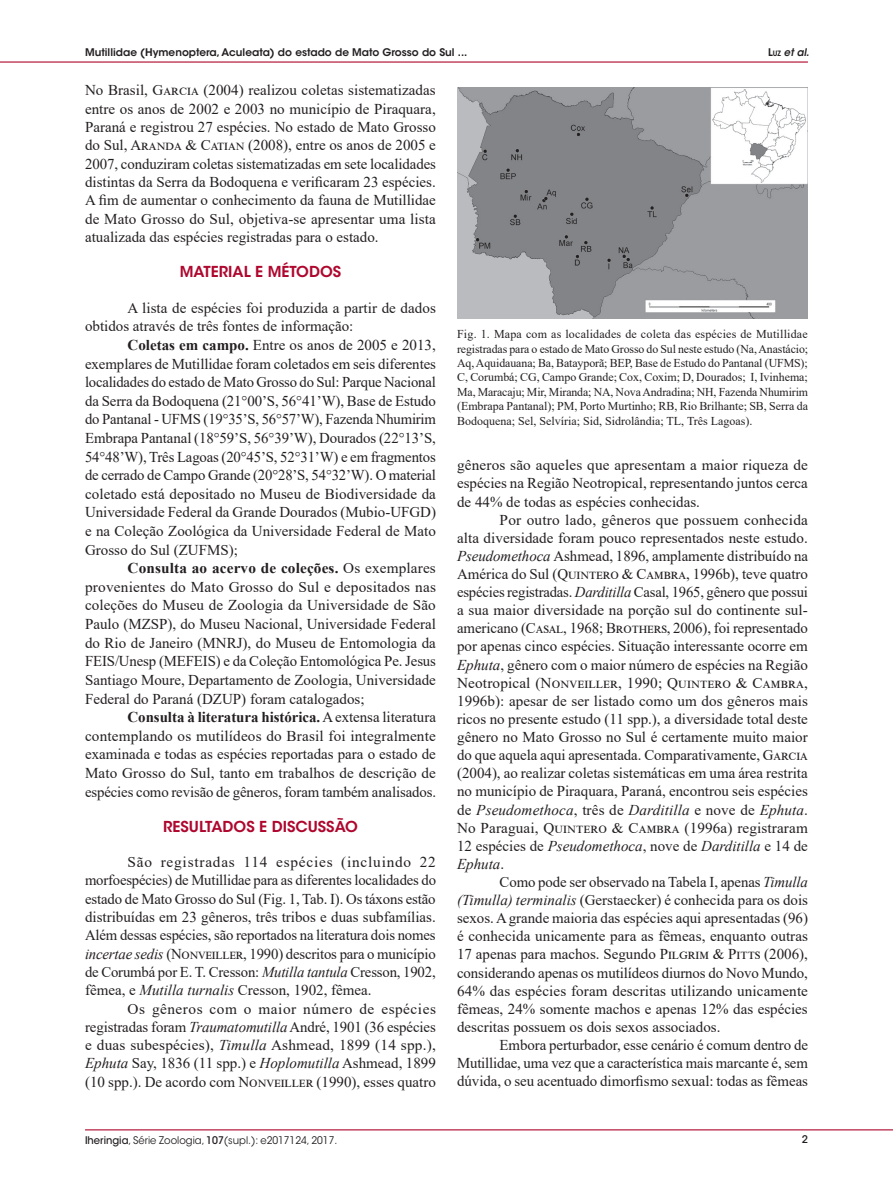
<style>
.page{position:relative;width:893px;height:1191px;background:#fff}
.page>*{position:absolute;margin:0;border:0;box-sizing:border-box;transform-origin:0 0}
.t1{font:15px/18.1px "Times New Roman";color:#231f20;text-align:justify}
.t2{font:600 15px "ITC Avant Garde Std";color:#af072e}
.t3{font:12px/14.4px "Times New Roman";color:#231f20;text-align:justify}
.t4{font:600 10.5px "ITC Avant Garde Std";color:#231f20}
.t5{font:10.5px "ITC Avant Garde Std";color:#231f20;scale:.95 1}
.t6{font:italic 600 10.5px "ITC Avant Garde Std";color:#231f20;scale:.95 1}
.t7{font:500 10.5px "ITC Avant Garde Std";color:#231f20}
.s1{font-style:normal}
.s2{font-style:normal;font-size:7.35px}
.s3{font-weight:700}
.s4{font-style:italic}
.s5{font-weight:500}
</style>
<div class="page">
<hr style="left:0;top:61px;width:808px;height:2px;background:#af072e">
<hr style="left:85px;top:1129px;width:808px;height:1px;background:#af072e">
<img style="left:457px;top:87px;width:351px;height:231px">
<p class="t4" style="left:85px;top:45px;width:384px">Mutillidae (Hymenoptera, Aculeata) do estado de Mato Grosso do Sul ...</p>
<p class="t6" style="left:768px;top:45px;width:45px"><span class="s1">L</span><span class="s2">uz</span> et al.</p>
<p class="t1" style="left:85px;top:81px;width:352px">No Brasil, Garcia (2004) realizou coletas sistematizadas entre os anos de 2002 e 2003 no município de Piraquara, Paraná e registrou 27 espécies. No estado de Mato Grosso do Sul, Aranda &amp; Catian (2008), entre os anos de 2005 e 2007, conduziram coletas sistematizadas em sete localidades distintas da Serra da Bodoquena e verificaram 23 espécies.<br>A fim de aumentar o conhecimento da fauna de Mutillidae de Mato Grosso do Sul, objetiva-se apresentar uma lista atualizada das espécies registradas para o estado.</p>
<p class="t2" style="left:180px;top:262px;width:163px">MATERIAL E MÉTODOS</p>
<p class="t1" style="left:85px;top:298px;width:352px;line-height:18.6px;text-indent:43px">A lista de espécies foi produzida a partir de dados obtidos através de três fontes de informação:</p>
<p class="t1" style="left:85px;top:335px;width:352px;line-height:18.6px;text-indent:43px"><span class="s3">Coletas em campo.</span> Entre os anos de 2005 e 2013, exemplares de Mutillidae foram coletados em seis diferentes localidades do estado de Mato Grosso do Sul: Parque Nacional da Serra da Bodoquena (21°00’S, 56°41’W), Base de Estudo do Pantanal - UFMS (19°35’S, 56°57’W), Fazenda Nhumirim Embrapa Pantanal (18°59’S, 56°39’W), Dourados (22°13’S, 54°48’W), Três Lagoas (20°45’S, 52°31’W) e em fragmentos de cerrado de Campo Grande (20°28’S, 54°32’W). O material coletado está depositado no Museu de Biodiversidade da Universidade Federal da Grande Dourados (Mubio-UFGD) e na Coleção Zoológica da Universidade Federal de Mato Grosso do Sul (ZUFMS);</p>
<p class="t1" style="left:85px;top:558px;width:352px;line-height:18.6px;text-indent:43px"><span class="s3">Consulta ao acervo de coleções.</span> Os exemplares provenientes do Mato Grosso do Sul e depositados nas coleções do Museu de Zoologia da Universidade de São Paulo (MZSP), do Museu Nacional, Universidade Federal do Rio de Janeiro (MNRJ), do Museu de Entomologia da FEIS/Unesp (MEFEIS) e da Coleção Entomológica Pe. Jesus Santiago Moure, Departamento de Zoologia, Universidade Federal do Paraná (DZUP) foram catalogados;</p>
<p class="t1" style="left:85px;top:707px;width:352px;line-height:18.6px;text-indent:43px"><span class="s3">Consulta à literatura histórica.</span> A extensa literatura contemplando os mutilídeos do Brasil foi integralmente examinada e todas as espécies reportadas para o estado de Mato Grosso do Sul, tanto em trabalhos de descrição de espécies como revisão de gêneros, foram também analisados.</p>
<p class="t2" style="left:163px;top:817px;width:196px">RESULTADOS E DISCUSSÃO</p>
<p class="t1" style="left:85px;top:852px;width:352px;text-indent:43px">São registradas 114 espécies (incluindo 22 morfoespécies) de Mutillidae para as diferentes localidades do estado de Mato Grosso do Sul (Fig. 1, Tab. I). Os táxons estão distribuídas em 23 gêneros, três tribos e duas subfamílias.<br>Além dessas espécies, são reportados na literatura dois nomes <span class="s4">incertae sedis</span> (Nonveiller, 1990) descritos para o município de Corumbá por E. T. Cresson: <span class="s4">Mutilla tantula</span> Cresson, 1902, fêmea, e <span class="s4">Mutilla turnalis</span> Cresson, 1902, fêmea.</p>
<p class="t1" style="left:85px;top:999px;width:352px;text-indent:43px">Os gêneros com o maior número de espécies registradas foram <span class="s4">Traumatomutilla</span> André, 1901 (36 espécies e duas subespécies), <span class="s4">Timulla</span> Ashmead, 1899 (14 spp.), <span class="s4">Ephuta</span> Say, 1836 (11 spp.) e <span class="s4">Hoplomutilla</span> Ashmead, 1899 (10 spp.). De acordo com Nonveiller (1990), esses quatro</p>
<p class="t3" style="left:457px;top:326px;width:352px">Fig. 1. Mapa com as localidades de coleta das espécies de Mutillidae registradas para o estado de Mato Grosso do Sul neste estudo (Na, Anastácio; Aq, Aquidauana; Ba, Batayporã; BEP, Base de Estudo do Pantanal (UFMS); C, Corumbá; CG, Campo Grande; Cox, Coxim; D, Dourados; I, Ivinhema; Ma, Maracaju; Mir, Miranda; NA, Nova Andradina; NH, Fazenda Nhumirim (Embrapa Pantanal); PM, Porto Murtinho; RB, Rio Brilhante; SB, Serra da Bodoquena; Sel, Selvíria; Sid, Sidrolândia; TL, Três Lagoas).</p>
<p class="t1" style="left:457px;top:456px;width:352px">gêneros são aqueles que apresentam a maior riqueza de espécies na Região Neotropical, representando juntos cerca de 44% de todas as espécies conhecidas.</p>
<p class="t1" style="left:457px;top:510px;width:352px;text-indent:43px">Por outro lado, gêneros que possuem conhecida alta diversidade foram pouco representados neste estudo.<br><span class="s4">Pseudomethoca</span> Ashmead, 1896, amplamente distribuído na América do Sul (Quintero &amp; Cambra, 1996b), teve quatro espécies registradas. <span class="s4">Darditilla</span> Casal, 1965, gênero que possui a sua maior diversidade na porção sul do continente sul&shy;americano (Casal, 1968; Brothers, 2006), foi representado por apenas cinco espécies. Situação interessante ocorre em <span class="s4">Ephuta</span>, gênero com o maior número de espécies na Região Neotropical (Nonveiller, 1990; Quintero &amp; Cambra, 1996b): apesar de ser listado como um dos gêneros mais ricos no presente estudo (11 spp.), a diversidade total deste gênero no Mato Grosso no Sul é certamente muito maior do que aquela aqui apresentada. Comparativamente, Garcia (2004), ao realizar coletas sistemáticas em uma área restrita no município de Piraquara, Paraná, encontrou seis espécies de <span class="s4">Pseudomethoca</span>, três de <span class="s4">Darditilla</span> e nove de <span class="s4">Ephuta</span>.<br>No Paraguai, Quintero &amp; Cambra (1996a) registraram 12 espécies de <span class="s4">Pseudomethoca</span>, nove de <span class="s4">Darditilla</span> e 14 de <span class="s4">Ephuta</span>.</p>
<p class="t1" style="left:457px;top:872px;width:352px;text-indent:43px">Como pode ser observado na Tabela I, apenas <span class="s4">Timulla (Timulla) terminalis</span> (Gerstaecker) é conhecida para os dois sexos. A grande maioria das espécies aqui apresentadas (96) é conhecida unicamente para as fêmeas, enquanto outras 17 apenas para machos. Segundo Pilgrim &amp; Pitts (2006), considerando apenas os mutilídeos diurnos do Novo Mundo, 64% das espécies foram descritas utilizando unicamente fêmeas, 24% somente machos e apenas 12% das espécies descritas possuem os dois sexos associados.</p>
<p class="t1" style="left:457px;top:1035px;width:352px;text-indent:43px">Embora perturbador, esse cenário é comum dentro de Mutillidae, uma vez que a característica mais marcante é, sem dúvida, o seu acentuado dimorfismo sexual: todas as fêmeas</p>
<p class="t5" style="left:85px;top:1133px;width:267px"><span class="s5">Iheringia</span>, Série Zoologia, <span class="s5">107</span>(supl.): e2017124, 2017.</p>
<p class="t7" style="left:802px;top:1133px;width:8px">2</p>
</div>
